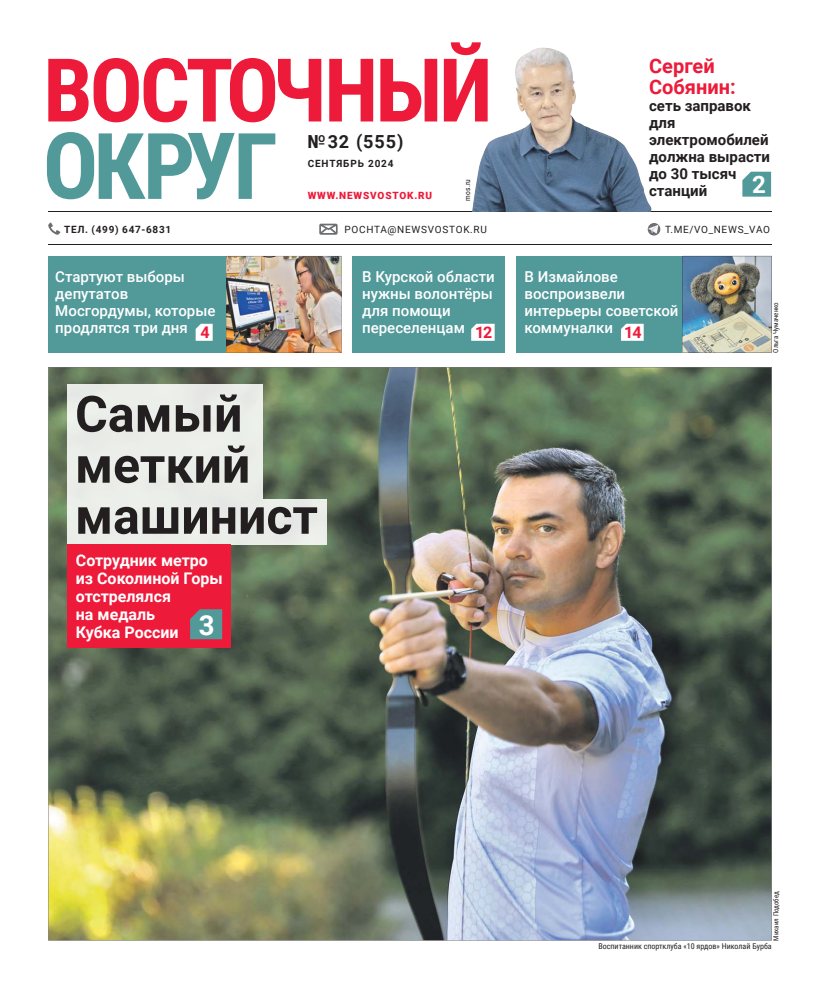
<style>
.page{position:relative;width:820px;height:993px;background:#fff}
.page>*{position:absolute;margin:0;border:0;box-sizing:border-box;transform-origin:0 0}
.t1{font:700 50px/51px "Roboto";color:#231f20}
.t2{font:700 24px "Roboto";color:#fff}
.t3{font:700 20px/21px "Roboto";color:#ed1a3a}
.t4{font:700 18px "Roboto";color:#231f20}
.t5{font:700 16px/18px "Roboto";color:#fff}
.t6{font:500 15px/17px "Roboto";color:#fff}
.t7{font:700 15px/17px "Roboto";color:#231f20}
.t8{font:10px "Roboto";letter-spacing:.075em;color:#231f20}
.t9{font:700 10px "Roboto";letter-spacing:.075em;color:#231f20}
.t10{font:900 10px "Roboto";letter-spacing:.085em;color:#ed1a3a}
.t11{font:8px "Roboto Condensed";color:#231f20}
.t12{font:7.5px "Roboto Condensed";color:#231f20}
.t13{font:7px "Roboto Condensed";color:#231f20}
.s1{font-weight:700;font-size:16px;color:#ed1a3a}
</style>
<div class="page">
<svg style="left:742px;top:172px;width:28px;height:24px"></svg>
<svg style="left:48px;top:42px;width:433px;height:80px"></svg>
<svg style="left:47px;top:132px;width:228px;height:67px"></svg>
<svg style="left:48px;top:222px;width:12px;height:13px"></svg>
<svg style="left:319px;top:223px;width:18px;height:12px"></svg>
<svg style="left:647px;top:223px;width:13px;height:13px"></svg>
<img style="left:48px;top:367px;width:723px;height:573px">
<div style="left:48px;top:256px;width:723px;height:96px;background:#52999a"></div>
<div style="left:505px;top:255px;width:10px;height:99px;background:#fff"></div>
<div style="left:67px;top:384px;width:195px;height:115px;background:#ebeee9"></div>
<div style="left:67px;top:499px;width:260px;height:45px;background:#ebeee9"></div>
<div style="left:67px;top:544px;width:163px;height:103px;background:#ed1a3a"></div>
<svg style="left:190px;top:609px;width:32px;height:30px"></svg>
<hr style="left:48px;top:244px;width:723px;height:1px;background:#231f20">
<hr style="left:48px;top:211px;width:723px;height:1px;background:#231f20">
<div style="left:341px;top:254px;width:10px;height:99px;background:#fff"></div>
<img style="left:682px;top:256px;width:89px;height:96px">
<svg style="left:471px;top:324px;width:23px;height:17px"></svg>
<svg style="left:195px;top:324px;width:17px;height:17px"></svg>
<img style="left:471px;top:47px;width:181px;height:164px">
<img style="left:226px;top:256px;width:115px;height:96px">
<svg style="left:621px;top:324px;width:22px;height:17px"></svg>
<p class="t4" style="left:307px;top:131px;width:97px">№32 (555)</p>
<p class="t9" style="left:307px;top:157px;width:87px">СЕНТЯБРЬ 2024</p>
<p class="t10" style="left:307px;top:189px;width:126px">WWW.NEWSVOSTOK.RU</p>
<p class="t12" style="left:463px;top:200px;width:23px;rotate:-90deg">mos.ru</p>
<h3 class="t3" style="left:649px;top:55px;width:88px">Сергей<br>Собянин:</h3>
<p class="t7" style="left:649px;top:97px;width:122px">сеть заправок для электромобилей должна вырасти до 30 тысяч станций</p>
<h2 class="t2" style="left:751px;top:171px;width:15px">2</h2>
<p class="t9" style="left:64px;top:223px;width:109px">ТЕЛ. (499) 647-6831</p>
<p class="t8" style="left:344px;top:223px;width:144px">POCHTA@NEWSVOSTOK.RU</p>
<p class="t8" style="left:664px;top:223px;width:107px">T.ME/VO_NEWS_VAO</p>
<p class="t6" style="left:55px;top:268px;width:161px">Стартуют выборы депутатов<br>Мосгордумы, которые продлятся три дня <span class="s1">4</span></p>
<h1 class="t1" style="left:75px;top:389px;width:244px">Самый меткий машинист</h1>
<p class="t5" style="left:76px;top:551px;width:148px">Сотрудник метро из Соколиной Горы отстрелялся<br>на медаль<br>Кубка России <sup>3</sup></p>
<p class="t6" style="left:362px;top:268px;width:134px">В Курской области нужны волонтёры для помощи переселенцам <span class="s1">12</span></p>
<p class="t6" style="left:524px;top:268px;width:155px">В Измайлове воспроизвели интерьеры советской коммуналки <span class="s1">14</span></p>
<p class="t13" style="left:771px;top:352px;width:52px;rotate:-90deg">Ольга Чумаченко</p>
<p class="t13" style="left:771px;top:940px;width:51px;rotate:-90deg">Михаил Подобед</p>
<p class="t11" style="left:598px;top:941px;width:175px">Воспитанник спортклуба «10 ярдов» Николай Бурба</p>
</div>
